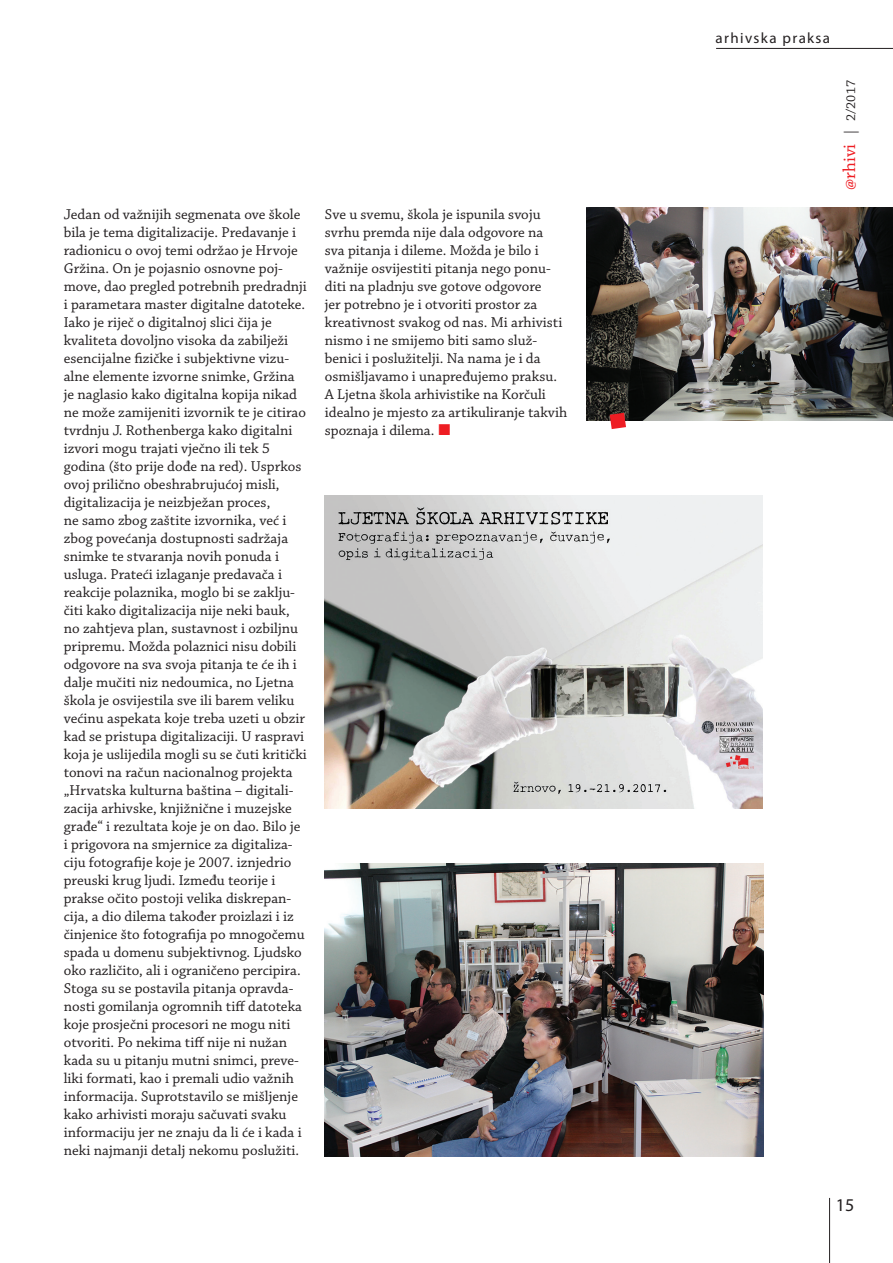
<style>
.page{position:relative;width:893px;height:1263px;background:#fff}
.page>*{position:absolute;margin:0;border:0;box-sizing:border-box;transform-origin:0 0}
.t1{font:18px "Chaparral Pro";color:#ee1d23}
.t2{font:18px "Myriad Pro";color:#231f20}
.t3{font:15px/18px "Chaparral Pro";color:#231f20}
.t4{font:15px "Myriad Pro";letter-spacing:.09em;color:#231f20}
.s1{font-size:15px;color:#231f20}
.s2{font-size:13.5px;color:#231f20}
</style>
<div class="page">
<img style="left:325px;top:864px;width:439px;height:292px">
<img style="left:325px;top:496px;width:437px;height:312px">
<img style="left:586px;top:208px;width:307px;height:213px">
<svg style="left:610px;top:413px;width:16px;height:16px"></svg>
<hr style="left:829px;top:1198px;width:1px;height:65px;background:#231f20">
<hr style="left:716px;top:48px;width:177px;height:1px;background:#231f20">
<p class="t3" style="left:64px;top:206px;width:245px">Jedan od važnijih segmenata ove škole bila je tema digitalizacije. Predavanje i radionicu o ovoj temi održao je Hrvoje Gržina. On je pojasnio osnovne poj&shy;move, dao pregled potrebnih predradnji i parametara master digitalne datoteke.<br>Iako je riječ o digitalnoj slici čija je kvaliteta dovoljno visoka da zabilježi esencijalne fizičke i subjektivne vizu&shy;alne elemente izvorne snimke, Gržina je naglasio kako digitalna kopija nikad ne može zamijeniti izvornik te je citirao tvrdnju J. Rothenberga kako digitalni izvori mogu trajati vječno ili tek 5 godina (što prije dođe na red). Usprkos ovoj prilično obeshrabrujućoj misli, digitalizacija je neizbježan proces,<br>ne samo zbog zaštite izvornika, već i zbog povećanja dostupnosti sadržaja snimke te stvaranja novih ponuda i usluga. Prateći izlaganje predavača i reakcije polaznika, moglo bi se zaklju&shy;čiti kako digitalizacija nije neki bauk, no zahtjeva plan, sustavnost i ozbiljnu pripremu. Možda polaznici nisu dobili odgovore na sva svoja pitanja te će ih i dalje mučiti niz nedoumica, no Ljetna škola je osvijestila sve ili barem veliku većinu aspekata koje treba uzeti u obzir kad se pristupa digitalizaciji. U raspravi koja je uslijedila mogli su se čuti kritički tonovi na račun nacionalnog projekta „Hrvatska kulturna baština – digitali&shy;zacija arhivske, knjižnične i muzejske građe“ i rezultata koje je on dao. Bilo je i prigovora na smjernice za digitaliza&shy;ciju fotografije koje je 2007. iznjedrio preuski krug ljudi. Između teorije i prakse očito postoji velika diskrepan&shy;cija, a dio dilema također proizlazi i iz činjenice što fotografija po mnogočemu spada u domenu subjektivnog. Ljudsko oko različito, ali i ograničeno percipira.<br>Stoga su se postavila pitanja opravda&shy;nosti gomilanja ogromnih tiff datoteka koje prosječni procesori ne mogu niti otvoriti. Po nekima tiff nije ni nužan kada su u pitanju mutni snimci, preve&shy;liki formati, kao i premali udio važnih informacija. Suprotstavilo se mišljenje kako arhivisti moraju sačuvati svaku informaciju jer ne znaju da li će i kada i neki najmanji detalj nekomu poslužiti.</p>
<p class="t3" style="left:325px;top:206px;width:244px">Sve u svemu, škola je ispunila svoju svrhu premda nije dala odgovore na<br>sva pitanja i dileme. Možda je bilo i važnije osvijestiti pitanja nego ponu&shy;diti na pladnju sve gotove odgovore<br>jer potrebno je i otvoriti prostor za kreativnost svakog od nas. Mi arhivisti nismo i ne smijemo biti samo služ&shy;benici i poslužitelji. Na nama je i da osmišljavamo i unapređujemo praksu.<br>A Ljetna škola arhivistike na Korčuli idealno je mjesto za artikuliranje takvih spoznaja i dilema.</p>
<p class="t4" style="left:716px;top:29px;width:116px">arhivska praksa</p>
<p class="t1" style="left:840px;top:190px;width:111px;rotate:-90deg">@rhivi <span class="s1">|</span> <span class="s2">2/2017</span></p>
<p class="t2" style="left:836px;top:1194px;width:20px">15</p>
</div>
